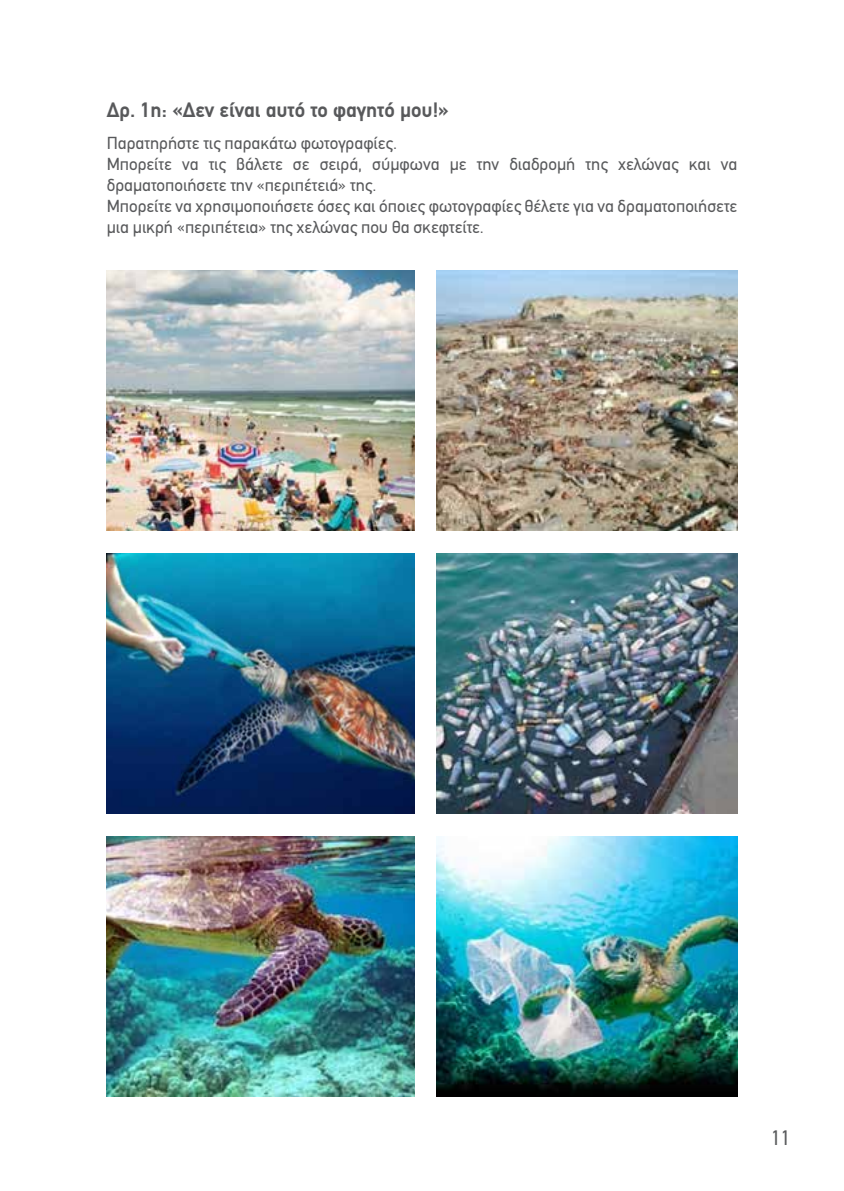
<style>
.page{position:relative;width:844px;height:1191px;background:#fff}
.page>*{position:absolute;margin:0;border:0;box-sizing:border-box;transform-origin:0 0}
.t1{font:700 21px "PF Din Text";color:#58595b}
.t2{font:21px "PF Din Text";color:#58595b}
.t3{font:17.5px/21px "PF Din Text";color:#58595b}
</style>
<div class="page">
<img style="left:107px;top:270px;width:307px;height:261px">
<img style="left:107px;top:553px;width:307px;height:261px">
<img style="left:107px;top:836px;width:307px;height:260px">
<img style="left:437px;top:270px;width:300px;height:261px">
<img style="left:437px;top:553px;width:300px;height:261px">
<img style="left:437px;top:836px;width:300px;height:260px">
<p class="t1" style="left:107px;top:98px;width:343px">Δρ. 1η: «Δεν είναι αυτό το φαγητό μου!»</p>
<p class="t3" style="left:107px;top:133px;width:632px">Παρατηρήστε τις παρακάτω φωτογραφίες.<br>Μπορείτε να τις βάλετε σε σειρά, σύμφωνα με την διαδρομή της χελώνας και να δραματοποιήσετε την «περιπέτειά» της.<br>Μπορείτε να χρησιμοποιήσετε όσες και όποιες φωτογραφίες θέλετε για να δραματοποιήσετε μια μικρή «περιπέτεια» της χελώνας που θα σκεφτείτε.</p>
<p class="t2" style="left:771px;top:1125px;width:21px">11</p>
</div>
